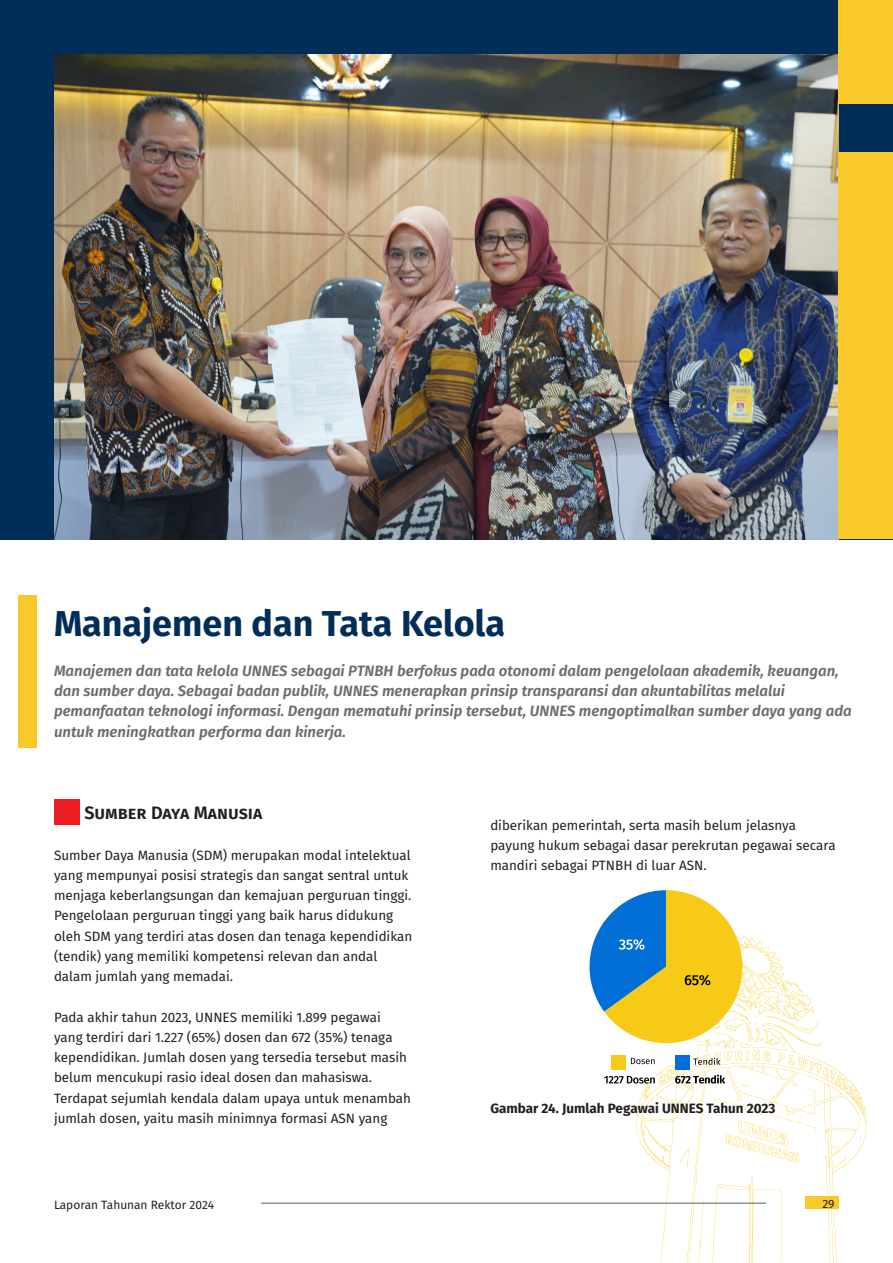
<style>
.page{position:relative;width:893px;height:1263px;background:#fff}
.page>*{position:absolute;margin:0;border:0;box-sizing:border-box;transform-origin:0 0}
.t1{font:700 36px "Fira Sans";color:#002e59}
.Body_Text_2{font:600 18px "Fira Sans";color:#231f20}
.Body_Text{font:italic 600 15px/20.2px "Fira Sans";color:#6c6d70}
.Body_Text-2{font:13.5px/20.2px "Fira Sans";color:#231f20}
.Body_Text-3{font:700 13.5px "Fira Sans";color:#231f20}
.t2{font:12px "Fira Sans";color:#231f20}
</style>
<div class="page">
<div style="left:0;top:0;width:893px;height:539px;background:#002e59"></div>
<img style="left:622px;top:936px;width:245px;height:327px">
<img style="left:54px;top:54px;width:785px;height:485px">
<div style="left:839px;top:0;width:54px;height:103px;background:#f8c929"></div>
<div style="left:839px;top:152px;width:54px;height:387px;background:#f8c929"></div>
<div style="left:18px;top:595px;width:18px;height:152px;background:#f8c929"></div>
<div style="left:54px;top:799px;width:26px;height:26px;background:#ee1d23"></div>
<svg style="left:590px;top:890px;width:152px;height:153px"></svg>
<div style="left:612px;top:1055px;width:14px;height:14px;background:#f7ca17"></div>
<svg style="left:631px;top:1058px;width:24px;height:6px"></svg>
<div style="left:675px;top:1055px;width:15px;height:14px;background:#016fd6"></div>
<svg style="left:693px;top:1058px;width:27px;height:7px"></svg>
<svg style="left:604px;top:1076px;width:51px;height:7px"></svg>
<svg style="left:675px;top:1074px;width:50px;height:9px"></svg>
<div style="left:805px;top:1196px;width:34px;height:13px;background:#f8c929"></div>
<hr style="left:261px;top:1202px;width:505px;height:2px;background:#6c6d70">
<h2 class="t1" style="left:54px;top:593px;width:453px">Manajemen dan Tata Kelola</h2>
<p class="Body_Text" style="left:54px;top:660px;width:799px">Manajemen dan tata kelola UNNES sebagai PTNBH berfokus pada otonomi dalam pengelolaan akademik, keuangan, dan sumber daya. Sebagai badan publik, UNNES menerapkan prinsip transparansi dan akuntabilitas melalui pemanfaatan teknologi informasi. Dengan mematuhi prinsip tersebut, UNNES mengoptimalkan sumber daya yang ada untuk meningkatkan performa dan kinerja.</p>
<p class="Body_Text_2" style="left:84px;top:798px;width:180px">Sumber Daya Manusia</p>
<p class="Body_Text-2" style="left:54px;top:844px;width:360px">Sumber Daya Manusia (SDM) merupakan modal intelektual yang mempunyai posisi strategis dan sangat sentral untuk menjaga keberlangsungan dan kemajuan perguruan tinggi.<br>Pengelolaan perguruan tinggi yang baik harus didukung oleh SDM yang terdiri atas dosen dan tenaga kependidikan (tendik) yang memiliki kompetensi relevan dan andal dalam jumlah yang memadai.</p>
<p class="Body_Text-2" style="left:54px;top:1006px;width:359px">Pada akhir tahun 2023, UNNES memiliki 1.899 pegawai yang terdiri dari 1.227 (65%) dosen dan 672 (35%) tenaga kependidikan. Jumlah dosen yang tersedia tersebut masih belum mencukupi rasio ideal dosen dan mahasiswa.<br>Terdapat sejumlah kendala dalam upaya untuk menambah jumlah dosen, yaitu masih minimnya formasi ASN yang</p>
<p class="Body_Text-2" style="left:490px;top:815px;width:347px">diberikan pemerintah, serta masih belum jelasnya payung hukum sebagai dasar perekrutan pegawai secara mandiri sebagai PTNBH di luar ASN.</p>
<p class="Body_Text-3" style="left:490px;top:1097px;width:287px">Gambar 24. Jumlah Pegawai UNNES Tahun 2023</p>
<p class="t2" style="left:54px;top:1195px;width:162px">Laporan Tahunan Rektor 2024</p>
<p class="t2" style="left:822px;top:1194px;width:14px">29</p>
</div>
